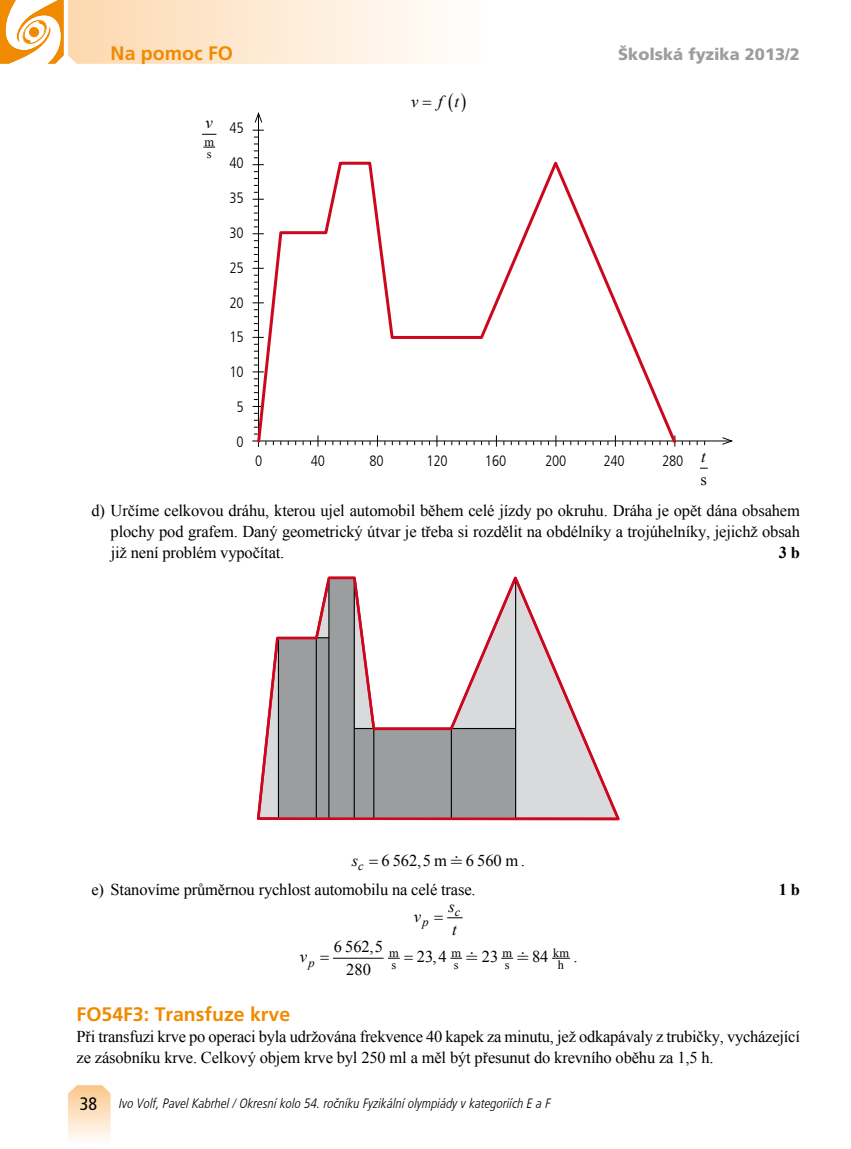
<style>
.page{position:relative;width:851px;height:1149px;background:#fff}
.page>*{position:absolute;margin:0;border:0;box-sizing:border-box;transform-origin:0 0}
.t1{font:700 19.5px "Frutiger LT Com";color:#f08a00}
.t2{font:condensed 18px "Frutiger LT Com";color:#000}
.t3{font:16.5px/21px "Times New Roman";letter-spacing:-.01em;color:#000}
.t4{font:900 16.5px "Frutiger LT Com";color:#9c9d9f}
.t5{font:italic 16.5px/23.2px "Times New Roman";color:#000}
.t6{font:700 16.5px "Times New Roman";color:#000}
.t7{font:300 condensed 15px "Frutiger LT Com";letter-spacing:-.01em;color:#000}
.t8{font:italic 300 condensed 13.5px "Frutiger LT Com";color:#000}
.t9{font:12.45px/12.5px "Times New Roman";color:#000}
.t10{font:italic 12.45px "Times New Roman";color:#000}
.t11{font:12.3px/12.3px "Times New Roman";color:#000}
.s1{font-style:italic}
</style>
<div class="page">
<svg style="left:0;top:0;width:437px;height:64px"></svg>
<svg style="left:68px;top:1085px;width:43px;height:55px;background:#fce2c3"></svg>
<svg style="left:552px;top:957px;width:18px;height:1px"></svg>
<hr style="left:333px;top:957px;width:50px;height:1px;background:#000">
<hr style="left:252px;top:440px;width:479px;height:1px;background:#000">
<svg style="left:721px;top:437px;width:12px;height:8px"></svg>
<hr style="left:258px;top:113px;width:1px;height:333px;background:#000">
<svg style="left:254px;top:112px;width:9px;height:11px"></svg>
<svg style="left:255px;top:157px;width:423px;height:288px"></svg>
<svg style="left:203px;top:147px;width:12px;height:1px"></svg>
<svg style="left:202px;top:134px;width:14px;height:1px"></svg>
<svg style="left:257px;top:576px;width:363px;height:245px"></svg>
<svg style="left:447px;top:917px;width:15px;height:2px"></svg>
<svg style="left:388px;top:957px;width:12px;height:2px"></svg>
<svg style="left:450px;top:957px;width:13px;height:2px"></svg>
<svg style="left:501px;top:957px;width:13px;height:2px"></svg>
<p class="t1" style="left:111px;top:41px;width:124px">Na pomoc FO</p>
<p class="t4" style="left:618px;top:44px;width:183px">Školská fyzika 2013/2</p>
<p class="t5" style="left:205px;top:110px;width:9px">v</p>
<p class="t11" style="left:204px;top:135px;width:11px">m s</p>
<p class="t7" style="left:229px;top:120px;width:16px">45</p>
<p class="t7" style="left:229px;top:154px;width:16px">40</p>
<p class="t7" style="left:229px;top:189px;width:16px">35</p>
<p class="t7" style="left:229px;top:224px;width:16px">30</p>
<p class="t7" style="left:229px;top:259px;width:16px">25</p>
<p class="t7" style="left:229px;top:294px;width:16px">20</p>
<p class="t7" style="left:229px;top:328px;width:16px">15</p>
<p class="t7" style="left:229px;top:363px;width:16px">10</p>
<p class="t7" style="left:236px;top:398px;width:9px">5</p>
<p class="t7" style="left:236px;top:433px;width:9px">0</p>
<p class="t5" style="left:411px;top:89px;width:49px">v ft</p>
<p class="t7" style="left:255px;top:451px;width:9px">0</p>
<p class="t7" style="left:311px;top:451px;width:16px">40</p>
<p class="t7" style="left:369px;top:451px;width:16px">80</p>
<p class="t7" style="left:426px;top:451px;width:23px">120</p>
<p class="t7" style="left:485px;top:451px;width:23px">160</p>
<p class="t7" style="left:545px;top:451px;width:23px">200</p>
<p class="t7" style="left:603px;top:451px;width:23px">240</p>
<p class="t7" style="left:662px;top:451px;width:23px">280</p>
<p class="t5" style="left:701px;top:444px;width:6px">t</p>
<p class="t3" style="left:700px;top:468px;width:8px">s</p>
<p class="t3" style="left:111px;top:500px;width:690px;text-align:justify;text-indent:-19px">d) Určíme celkovou dráhu, kterou ujel automobil během celé jízdy po okruhu. Dráha je opět dána obsahem plochy pod grafem. Daný geometrický útvar je třeba si rozdělit na obdélníky a trojúhelníky, jejichž obsah již není problém vypočítat.</p>
<p class="t6" style="left:778px;top:541px;width:23px">3 b</p>
<p class="t3" style="left:91px;top:845px;width:435px;line-height:29.1px;text-indent:374px">6560m. e) Stanovíme průměrnou rychlost automobilu na celé trase.</p>
<p class="t3" style="left:352px;top:849px;width:96px"><span class="s1">s</span><sub>c</sub> 6 562,5 m</p>
<p class="t5" style="left:300px;top:944px;width:16px">v<sub>p</sub></p>
<p class="t5" style="left:414px;top:904px;width:9px">v</p>
<p class="t5" style="left:448px;top:893px;width:10px">s t</p>
<p class="t10" style="left:454px;top:902px;width:7px">c</p>
<p class="t10" style="left:422px;top:913px;width:8px">p</p>
<p class="t3" style="left:334px;top:934px;width:51px;line-height:23.1px;text-align:center">6562 5<br>280</p>
<p class="t3" style="left:417px;top:945px;width:31px">23 4</p>
<p class="t3" style="left:481px;top:945px;width:18px">23</p>
<p class="t3" style="left:532px;top:945px;width:18px">84</p>
<p class="t9" style="left:389px;top:945px;width:11px">m s</p>
<p class="t9" style="left:451px;top:945px;width:11px">m s</p>
<p class="t9" style="left:502px;top:945px;width:11px">m s</p>
<p class="t9" style="left:553px;top:945px;width:17px;text-align:center">km h</p>
<p class="t3" style="left:369px;top:935px;width:6px">,</p>
<p class="t3" style="left:432px;top:945px;width:6px">,</p>
<p class="t3" style="left:573px;top:945px;width:6px">.</p>
<p class="t6" style="left:778px;top:877px;width:23px">1 b</p>
<p class="t1" style="left:77px;top:1002px;width:215px">FO54F3: Transfuze krve</p>
<p class="t3" style="left:77px;top:1025px;width:724px">Při transfuzi krve po operaci byla udržována frekvence 40 kapek za minutu, jež odkapávaly z trubičky, vycházející ze zásobníku krve. Celkový objem krve byl 250 ml a měl být přesunut do krevního oběhu za 1,5 h.</p>
<p class="t2" style="left:80px;top:1093px;width:19px">38</p>
<p class="t8" style="left:119px;top:1095px;width:433px">Ivo Volf, Pavel Kabrhel / Okresní kolo 54. ročníku Fyzikální olympiády v kategoriích E a F</p>
</div>
